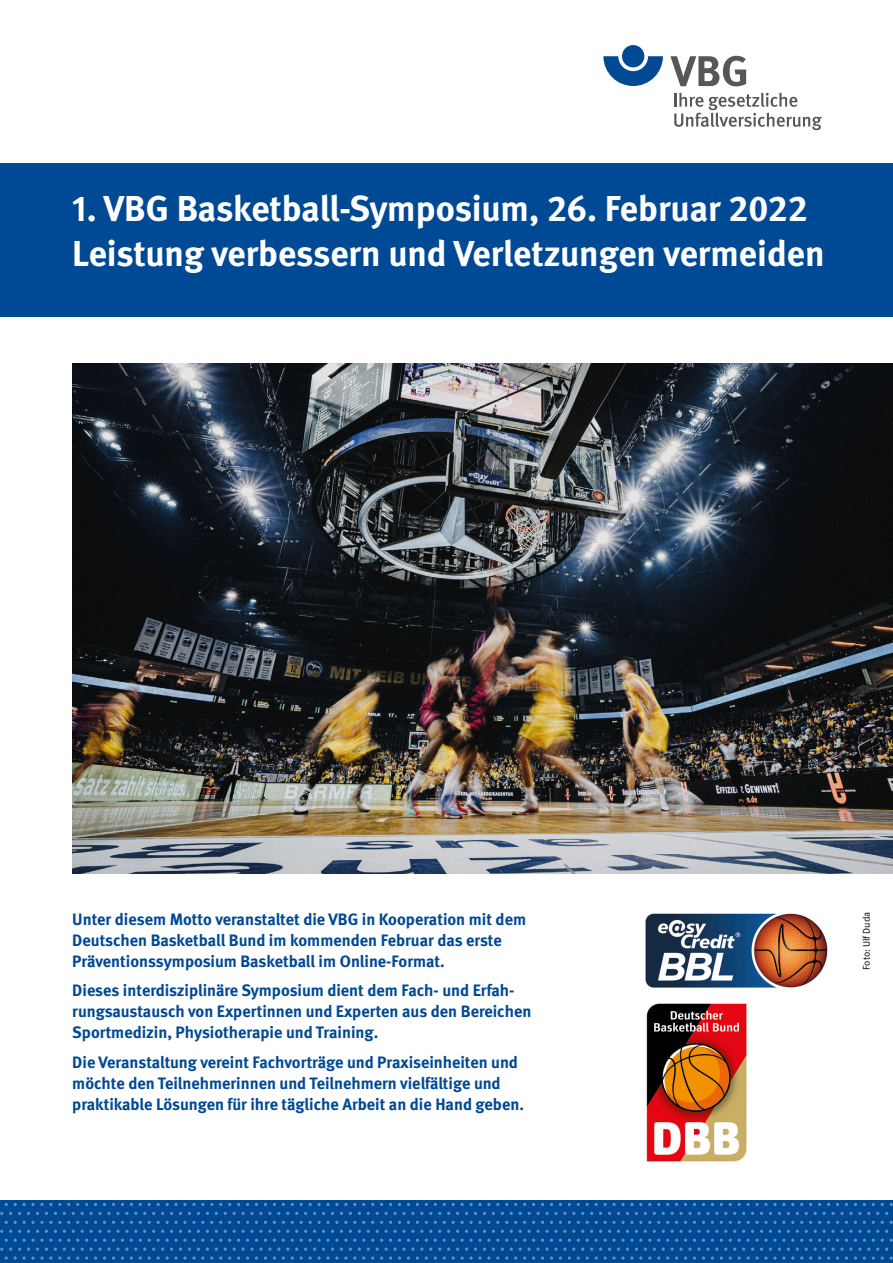
<style>
.page{position:relative;width:893px;height:1263px;background:#fff}
.page>*{position:absolute;margin:0;border:0;box-sizing:border-box;transform-origin:0 0}
._01_Überschriften_C_-_Überschrift_schwarz{font:700 36px/45px "DGUV Meta";color:#fff}
._02_Fließtext_Fließtext{font:700 16.5px/21px "DGUV Meta";color:#004994}
.t1{font:9.75px "DGUV Meta";color:#000}
</style>
<div class="page">
<div style="left:0;top:1200px;width:893px;height:63px;background:#004994"></div>
<svg style="left:233px;top:1212px;width:38px;height:3px"></svg>
<svg style="left:376px;top:1212px;width:47px;height:3px"></svg>
<svg style="left:528px;top:1212px;width:38px;height:3px"></svg>
<svg style="left:671px;top:1212px;width:38px;height:3px"></svg>
<svg style="left:814px;top:1212px;width:38px;height:3px"></svg>
<svg style="left:166px;top:1203px;width:38px;height:3px"></svg>
<svg style="left:309px;top:1203px;width:38px;height:3px"></svg>
<svg style="left:452px;top:1203px;width:38px;height:3px"></svg>
<svg style="left:595px;top:1203px;width:38px;height:3px"></svg>
<svg style="left:738px;top:1203px;width:38px;height:3px"></svg>
<svg style="left:881px;top:1203px;width:12px;height:3px"></svg>
<svg style="left:166px;top:1221px;width:38px;height:3px"></svg>
<svg style="left:309px;top:1221px;width:38px;height:3px"></svg>
<svg style="left:452px;top:1221px;width:38px;height:3px"></svg>
<svg style="left:595px;top:1221px;width:38px;height:3px"></svg>
<svg style="left:738px;top:1221px;width:38px;height:3px"></svg>
<svg style="left:881px;top:1221px;width:12px;height:3px"></svg>
<svg style="left:237px;top:1230px;width:253px;height:30px"></svg>
<svg style="left:492px;top:1230px;width:401px;height:30px"></svg>
<svg style="left:90px;top:1212px;width:38px;height:3px"></svg>
<svg style="left:23px;top:1203px;width:38px;height:3px"></svg>
<svg style="left:23px;top:1221px;width:38px;height:3px"></svg>
<svg style="left:0;top:1230px;width:236px;height:30px"></svg>
<div style="left:0;top:163px;width:893px;height:154px;background:#004994"></div>
<svg style="left:603px;top:56px;width:60px;height:30px"></svg>
<div style="left:622px;top:45px;width:22px;height:22px;background:#004994;border-radius:50%"></div>
<svg style="left:670px;top:56px;width:76px;height:30px"></svg>
<svg style="left:674px;top:93px;width:148px;height:37px"></svg>
<img style="left:72px;top:363px;width:821px;height:511px">
<img style="left:645px;top:913px;width:183px;height:75px">
<img style="left:646px;top:1003px;width:101px;height:159px">
<h1 class="_01_Überschriften_C_-_Überschrift_schwarz" style="left:72px;top:187px;width:754px">1. VBG Basketball-Symposium, 26. Februar 2022<br>Leistung verbessern und Verletzungen vermeiden</h1>
<p class="_02_Fließtext_Fließtext" style="left:72px;top:909px;width:455px">Unter diesem Motto veranstaltet die VBG in Kooperation mit dem<br>Deutschen Basketball Bund im kommenden Februar das erste<br>Präventionssymposium Basketball im Online-Format.</p>
<p class="_02_Fließtext_Fließtext" style="left:72px;top:980px;width:461px">Dieses interdisziplinäre Symposium dient dem Fach- und Erfah&shy;rungsaustausch von Expertinnen und Experten aus den Bereichen<br>Sportmedizin, Physiotherapie und Training.</p>
<p class="_02_Fließtext_Fließtext" style="left:72px;top:1052px;width:453px">Die Veranstaltung vereint Fachvorträge und Praxiseinheiten und möchte den Teilnehmerinnen und Teilnehmern vielfältige und praktikable Lösungen für ihre tägliche Arbeit an die Hand geben.</p>
<p class="t1" style="left:861px;top:970px;width:59px;rotate:-90deg">Foto: Ulf Duda</p>
</div>
